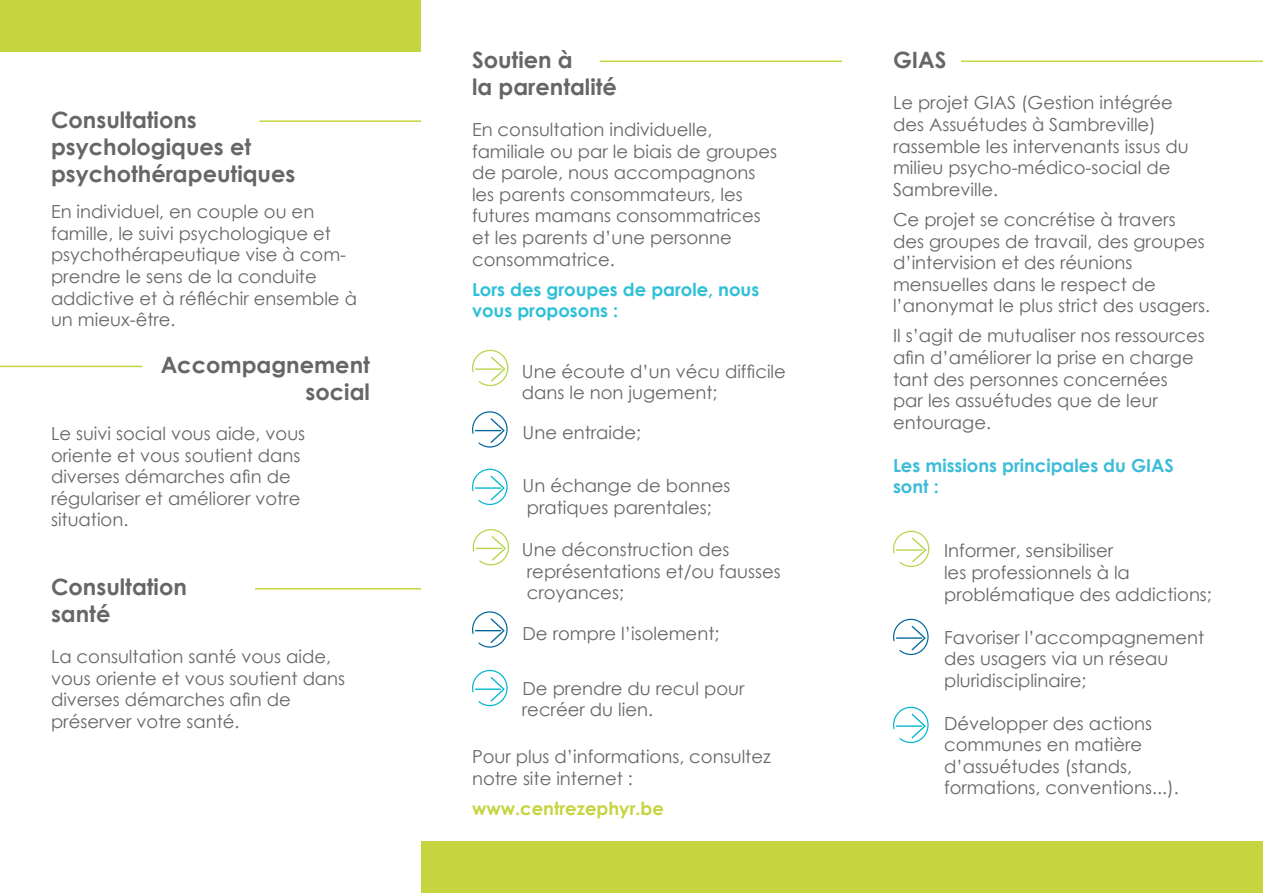
<style>
.page{position:relative;width:1263px;height:893px;background:#fff}
.page>*{position:absolute;margin:0;border:0;box-sizing:border-box;transform-origin:0 0}
.t1{font:700 22.5px/27px "Century Gothic";color:#666}
.t2{font:18px/21.6px "Century Gothic";color:#666}
.t3{font:700 18px/21.6px "Century Gothic";color:#2fc0d8}
.t4{font:700 18px/21.6px "Century Gothic";color:#3cbcd9}
.t5{font:700 18px "Century Gothic";color:#c5d43f}
</style>
<div class="page">
<svg style="left:472px;top:411px;width:36px;height:37px"></svg>
<svg style="left:472px;top:469px;width:36px;height:36px"></svg>
<svg style="left:472px;top:611px;width:36px;height:37px"></svg>
<svg style="left:472px;top:670px;width:36px;height:36px"></svg>
<hr style="left:259px;top:120px;width:162px;height:2px;background:#c5d43f">
<hr style="left:961px;top:61px;width:302px;height:1px;background:#c5d43f">
<hr style="left:600px;top:61px;width:242px;height:1px;background:#c5d43f">
<hr style="left:255px;top:588px;width:166px;height:2px;background:#c5d43f">
<hr style="left:0;top:366px;width:142px;height:1px;background:#c5d43f">
<div style="left:422px;top:842px;width:841px;height:51px;background:#c5d43f"></div>
<div style="left:0;top:0;width:421px;height:51px;background:#c5d43f"></div>
<svg style="left:893px;top:619px;width:36px;height:36px"></svg>
<svg style="left:893px;top:707px;width:36px;height:36px"></svg>
<svg style="left:893px;top:531px;width:36px;height:36px"></svg>
<svg style="left:472px;top:350px;width:36px;height:36px"></svg>
<svg style="left:473px;top:529px;width:36px;height:36px"></svg>
<p class="t1" style="left:51px;top:105px;width:246px">Consultations psychologiques et psychothérapeutiques</p>
<p class="t2" style="left:51px;top:201px;width:307px">En individuel, en couple ou en famille, le suivi psychologique et psychothérapeutique vise à com&shy;prendre le sens de la conduite addictive et à réfléchir ensemble à un mieux-être.</p>
<p class="t1" style="left:161px;top:350px;width:211px;text-align:right">Accompagnement social</p>
<p class="t2" style="left:51px;top:422px;width:256px">Le suivi social vous aide, vous oriente et vous soutient dans diverses démarches afin de régulariser et améliorer votre situation.</p>
<p class="t1" style="left:51px;top:573px;width:137px">Consultation santé</p>
<p class="t2" style="left:51px;top:646px;width:296px">La consultation santé vous aide, vous oriente et vous soutient dans diverses démarches afin de préserver votre santé.</p>
<p class="t1" style="left:472px;top:45px;width:102px">Soutien à</p>
<p class="t1" style="left:893px;top:45px;width:55px">GIAS</p>
<p class="t1" style="left:472px;top:72px;width:146px">la parentalité</p>
<p class="t2" style="left:893px;top:92px;width:297px">Le projet GIAS (Gestion intégrée des Assuétudes à Sambreville) rassemble les intervenants issus du milieu psycho-médico-social de<br>Sambreville.</p>
<p class="t2" style="left:893px;top:208px;width:319px">Ce projet se concrétise à travers des groupes de travail, des groupes d’intervision et des réunions mensuelles dans le respect de l’anonymat le plus strict des usagers.</p>
<p class="t2" style="left:893px;top:325px;width:313px">Il s’agit de mutualiser nos ressources afin d’améliorer la prise en charge tant des personnes concernées<br>par les assuétudes que de leur entourage.</p>
<p class="t4" style="left:893px;top:454px;width:282px">Les missions principales du GIAS sont :</p>
<p class="t2" style="left:472px;top:118px;width:307px">En consultation individuelle, familiale ou par le biais de groupes de parole, nous accompagnons les parents consommateurs, les futures mamans consommatrices et les parents d’une personne consommatrice.</p>
<p class="t3" style="left:472px;top:278px;width:289px">Lors des groupes de parole, nous vous proposons :</p>
<p class="t2" style="left:522px;top:360px;width:266px">Une écoute d’un vécu difficile dans le non jugement;</p>
<p class="t2" style="left:523px;top:421px;width:120px">Une entraide;</p>
<p class="t2" style="left:523px;top:475px;width:209px">Un échange de bonnes pratiques parentales;</p>
<p class="t2" style="left:522px;top:538px;width:260px">Une déconstruction des représentations et/ou fausses croyances;</p>
<p class="t2" style="left:523px;top:623px;width:198px">De rompre l’isolement;</p>
<p class="t2" style="left:522px;top:677px;width:224px;line-height:21px">De prendre du recul pour recréer du lien.</p>
<p class="t2" style="left:472px;top:745px;width:300px">Pour plus d’informations, consultez notre site internet :</p>
<p class="t5" style="left:472px;top:795px;width:193px">www.centrezephyr.be</p>
<p class="t2" style="left:944px;top:540px;width:269px">Informer, sensibiliser<br>les professionnels à la problématique des addictions;</p>
<p class="t2" style="left:944px;top:626px;width:262px">Favoriser l’accompagnement des usagers via un réseau pluridisciplinaire;</p>
<p class="t2" style="left:944px;top:712px;width:236px">Développer des actions communes en matière d’assuétudes (stands, formations, conventions...).</p>
</div>
